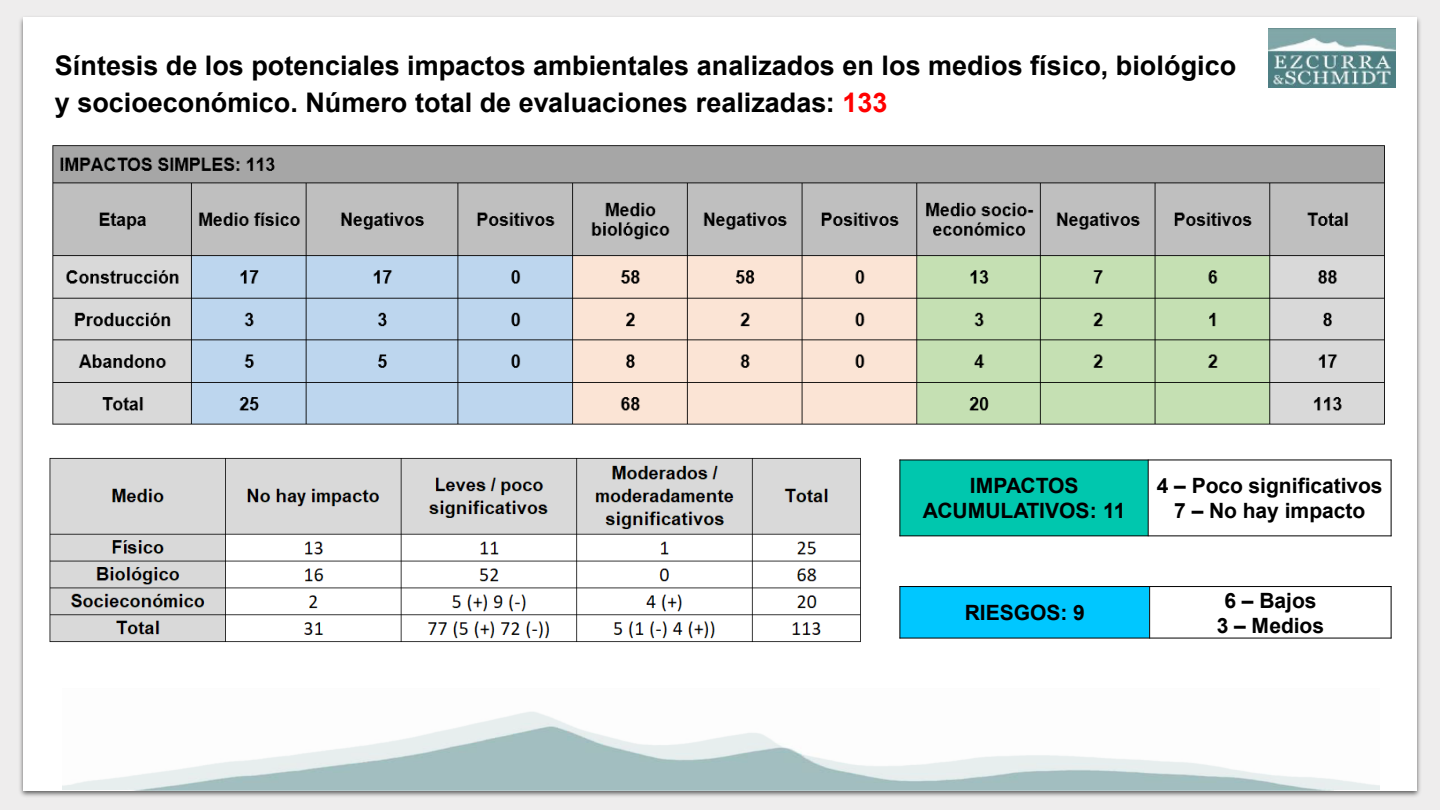
<style>
.page{position:relative;width:1440px;height:810px;background:#eeeded}
.page>*{position:absolute;margin:0;border:0;box-sizing:border-box;transform-origin:0 0}
.t1{font:700 27px/37.2px "Arial";color:#000}
.t2{font:700 21.15px "Arial";letter-spacing:-.005em;color:#000}
.t3{font:700 21px/25.2px "Arial";color:#000;text-align:center}
.s1{color:#f00}
</style>
<div class="page">
<div style="left:23px;top:18px;width:1394px;height:773px;background:#fff"></div>
<img style="left:63px;top:712px;width:1317px;height:79px">
<img style="left:1268px;top:29px;width:128px;height:58px">
<div style="left:900px;top:587px;width:250px;height:51px;background:#00c7ff"></div>
<hr style="left:1149px;top:586px;width:1px;height:52px;background:#000">
<hr style="left:900px;top:586px;width:1px;height:52px;background:#000">
<hr style="left:1391px;top:586px;width:1px;height:52px;background:#000">
<hr style="left:900px;top:586px;width:491px;height:1px;background:#000">
<hr style="left:900px;top:638px;width:491px;height:1px;background:#000">
<div style="left:900px;top:460px;width:248px;height:76px;background:#00c7ae"></div>
<hr style="left:1148px;top:460px;width:1px;height:76px;background:#000">
<hr style="left:900px;top:460px;width:1px;height:76px;background:#000">
<hr style="left:1391px;top:460px;width:1px;height:76px;background:#000">
<hr style="left:900px;top:460px;width:491px;height:1px;background:#000">
<hr style="left:900px;top:536px;width:491px;height:1px;background:#000">
<img style="left:52px;top:145px;width:1333px;height:280px">
<img style="left:49px;top:457px;width:812px;height:186px">
<p class="t1" style="left:55px;top:47px;width:1183px">Síntesis de los potenciales impactos ambientales analizados en los medios físico, biológico y socioeconómico. Número total de evaluaciones realizadas: <span class="s1">133</span></p>
<p class="t3" style="left:970px;top:473px;width:110px">IMPACTOS</p>
<p class="t2" style="left:923px;top:495px;width:204px">ACUMULATIVOS: 11</p>
<p class="t3" style="left:1157px;top:473px;width:227px">4 – Poco significativos<br>7 – No hay impacto</p>
<p class="t3" style="left:965px;top:600px;width:122px">RIESGOS: 9</p>
<p class="t3" style="left:1217px;top:588px;width:109px">6 – Bajos<br>3 – Medios</p>
</div>
